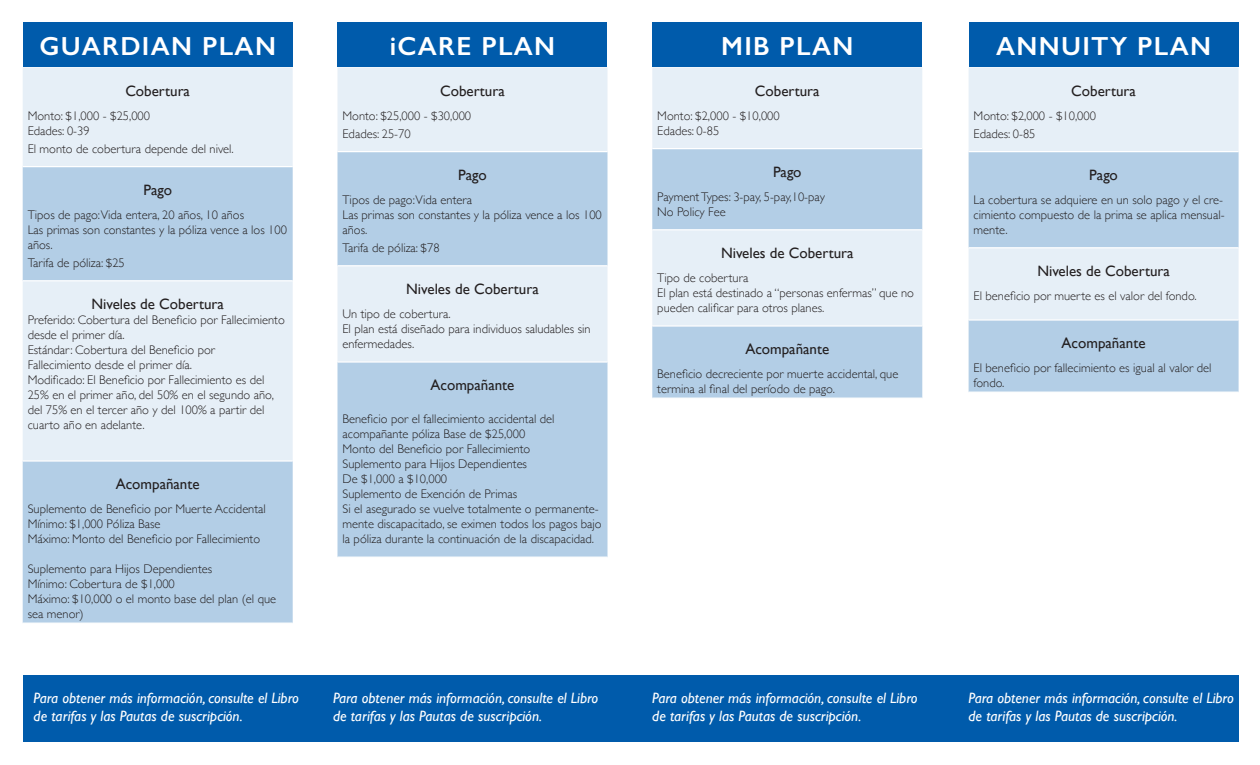
<style>
.page{position:relative;width:1260px;height:765px;background:#fff}
.page>*{position:absolute;margin:0;border:0;box-sizing:border-box;transform-origin:0 0}
.t1{font:600 26.25px "Gill Sans";letter-spacing:.05em;color:#fff}
.t2{font:italic 15px/18px "Gill Sans";color:#fff}
.t3{font:15px "Gill Sans";color:#231f20}
.t4{font:300 12.5px/15px "Gill Sans";color:#231f20}
</style>
<div class="page">
<div style="left:23px;top:675px;width:1216px;height:67px;background:#005bab"></div>
<div style="left:23px;top:22px;width:270px;height:45px;background:#005bab"></div>
<div style="left:23px;top:67px;width:270px;height:99px;background:#e6eff7"></div>
<svg style="left:23px;top:167px;width:270px;height:456px;background:#c7dbec"></svg>
<hr style="left:23px;top:280px;width:270px;height:1px;background:#fff">
<hr style="left:23px;top:460px;width:270px;height:2px;background:#fff">
<div style="left:338px;top:22px;width:270px;height:45px;background:#005bab"></div>
<div style="left:338px;top:67px;width:270px;height:84px;background:#e6eff7"></div>
<svg style="left:338px;top:152px;width:270px;height:405px;background:#bfd5ea"></svg>
<hr style="left:338px;top:265px;width:270px;height:1px;background:#fff">
<hr style="left:338px;top:361px;width:270px;height:2px;background:#fff">
<div style="left:652px;top:22px;width:270px;height:45px;background:#005bab"></div>
<div style="left:652px;top:67px;width:270px;height:81px;background:#e6eff7"></div>
<svg style="left:652px;top:149px;width:270px;height:249px;background:#c7daec"></svg>
<hr style="left:652px;top:229px;width:270px;height:1px;background:#fff">
<hr style="left:652px;top:325px;width:270px;height:2px;background:#fff">
<div style="left:969px;top:22px;width:270px;height:45px;background:#005bab"></div>
<div style="left:969px;top:67px;width:270px;height:84px;background:#e6eff7"></div>
<svg style="left:969px;top:152px;width:270px;height:240px;background:#c2d8eb"></svg>
<hr style="left:969px;top:247px;width:270px;height:1px;background:#fff">
<hr style="left:969px;top:319px;width:270px;height:2px;background:#fff">
<p class="t1" style="left:39px;top:30px;width:238px">GUARDIAN PLAN</p>
<p class="t3" style="left:125px;top:82px;width:66px">Cobertura</p>
<p class="t4" style="left:28px;top:107px;width:124px">Monto: $1,000 - $25,000</p>
<p class="t4" style="left:28px;top:122px;width:63px">Edades: 0-39</p>
<p class="t4" style="left:28px;top:140px;width:208px">El monto de cobertura depende del nivel.</p>
<p class="t3" style="left:143px;top:181px;width:30px">Pago</p>
<p class="t4" style="left:28px;top:207px;width:218px">Tipos de pago:Vida entera, 20 años, 10 años</p>
<p class="t4" style="left:28px;top:222px;width:261px">Las primas son constantes y la póliza vence a los 100 años.</p>
<p class="t4" style="left:28px;top:255px;width:99px">Tarifa de póliza: $25</p>
<p class="t3" style="left:91px;top:295px;width:134px">Niveles de Cobertura</p>
<p class="t4" style="left:28px;top:312px;width:259px">Preferido: Cobertura del Beneficio por Fallecimiento desde el primer día.</p>
<p class="t4" style="left:28px;top:342px;width:189px">Estándar: Cobertura del Beneficio por</p>
<p class="t4" style="left:28px;top:357px;width:166px">Fallecimiento desde el primer día.</p>
<p class="t4" style="left:28px;top:372px;width:248px">Modificado: El Beneficio por Fallecimiento es del 25% en el primer año, del 50% en el segundo año, del 75% en el tercer año y del 100% a partir del cuarto año en adelante.</p>
<p class="t3" style="left:116px;top:475px;width:85px">Acompañante</p>
<p class="t4" style="left:28px;top:501px;width:240px">Suplemento de Beneficio por Muerte Accidental</p>
<p class="t4" style="left:28px;top:516px;width:134px">Mínimo: $1,000 Póliza Base</p>
<p class="t4" style="left:28px;top:531px;width:234px">Máximo: Monto del Beneficio por Fallecimiento</p>
<p class="t4" style="left:28px;top:561px;width:186px">Suplemento para Hijos Dependientes</p>
<p class="t4" style="left:28px;top:576px;width:149px">Mínimo: Cobertura de $1,000</p>
<p class="t4" style="left:28px;top:591px;width:250px">Máximo: $10,000 o el monto base del plan (el que sea menor)</p>
<p class="t2" style="left:34px;top:689px;width:267px">Para obtener más información, consulte el Libro de tarifas y las Pautas de suscripción.</p>
<p class="t1" style="left:390px;top:30px;width:167px">iCARE PLAN</p>
<p class="t3" style="left:440px;top:82px;width:66px">Cobertura</p>
<p class="t4" style="left:342px;top:107px;width:130px">Monto: $25,000 - $30,000</p>
<p class="t4" style="left:342px;top:125px;width:70px">Edades: 25-70</p>
<p class="t3" style="left:458px;top:166px;width:30px">Pago</p>
<p class="t4" style="left:342px;top:192px;width:131px">Tipos de pago:Vida entera</p>
<p class="t4" style="left:342px;top:207px;width:261px">Las primas son constantes y la póliza vence a los 100 años.</p>
<p class="t4" style="left:342px;top:240px;width:99px">Tarifa de póliza: $78</p>
<p class="t3" style="left:406px;top:280px;width:134px">Niveles de Cobertura</p>
<p class="t4" style="left:342px;top:306px;width:110px">Un tipo de cobertura.</p>
<p class="t4" style="left:342px;top:321px;width:250px">El plan está diseñado para individuos saludables sin enfermedades.</p>
<p class="t3" style="left:431px;top:376px;width:85px">Acompañante</p>
<p class="t4" style="left:342px;top:411px;width:214px">Beneficio por el fallecimiento accidental del</p>
<p class="t4" style="left:342px;top:426px;width:184px">acompañante póliza Base de $25,000</p>
<p class="t4" style="left:342px;top:441px;width:189px">Monto del Beneficio por Fallecimiento</p>
<p class="t4" style="left:342px;top:456px;width:186px">Suplemento para Hijos Dependientes</p>
<p class="t4" style="left:342px;top:471px;width:106px">De $1,000 a $10,000</p>
<p class="t4" style="left:342px;top:486px;width:176px">Suplemento de Exención de Primas</p>
<p class="t4" style="left:342px;top:501px;width:261px">Si el asegurado se vuelve totalmente o permanente&shy;mente discapacitado, se eximen todos los pagos bajo la póliza durante la continuación de la discapacidad.</p>
<p class="t1" style="left:721px;top:30px;width:134px">MIB PLAN</p>
<p class="t3" style="left:755px;top:82px;width:66px">Cobertura</p>
<p class="t4" style="left:657px;top:107px;width:124px">Monto: $2,000 - $10,000</p>
<p class="t4" style="left:657px;top:122px;width:63px">Edades: 0-85</p>
<p class="t3" style="left:773px;top:163px;width:30px">Pago</p>
<p class="t4" style="left:657px;top:189px;width:169px">Payment Types: 3-pay, 5-pay,10-pay</p>
<p class="t4" style="left:657px;top:204px;width:70px">No Policy Fee</p>
<p class="t3" style="left:721px;top:244px;width:134px">Niveles de Cobertura</p>
<p class="t4" style="left:657px;top:270px;width:93px">Tipo de cobertura</p>
<p class="t4" style="left:657px;top:285px;width:258px">El plan está destinado a “personas enfermas” que no pueden calificar para otros planes.</p>
<p class="t3" style="left:745px;top:340px;width:85px">Acompañante</p>
<p class="t4" style="left:657px;top:366px;width:243px">Beneficio decreciente por muerte accidental, que termina al final del período de pago.</p>
<p class="t1" style="left:996px;top:30px;width:217px">ANNUITY PLAN</p>
<p class="t3" style="left:1071px;top:82px;width:66px">Cobertura</p>
<p class="t4" style="left:974px;top:107px;width:124px">Monto: $2,000 - $10,000</p>
<p class="t4" style="left:974px;top:125px;width:63px">Edades: 0-85</p>
<p class="t3" style="left:1089px;top:166px;width:30px">Pago</p>
<p class="t4" style="left:974px;top:192px;width:253px;text-align:justify">La cobertura se adquiere en un solo pago y el cre&shy;cimiento compuesto de la prima se aplica mensual&shy;mente.</p>
<p class="t3" style="left:1037px;top:262px;width:134px">Niveles de Cobertura</p>
<p class="t4" style="left:974px;top:288px;width:225px">El beneficio por muerte es el valor del fondo.</p>
<p class="t3" style="left:1062px;top:334px;width:85px">Acompañante</p>
<p class="t4" style="left:974px;top:360px;width:239px">El beneficio por fallecimiento es igual al valor del fondo.</p>
<p class="t2" style="left:333px;top:689px;width:267px">Para obtener más información, consulte el Libro de tarifas y las Pautas de suscripción.</p>
<p class="t2" style="left:652px;top:689px;width:267px">Para obtener más información, consulte el Libro de tarifas y las Pautas de suscripción.</p>
<p class="t2" style="left:969px;top:689px;width:267px">Para obtener más información, consulte el Libro de tarifas y las Pautas de suscripción.</p>
</div>
